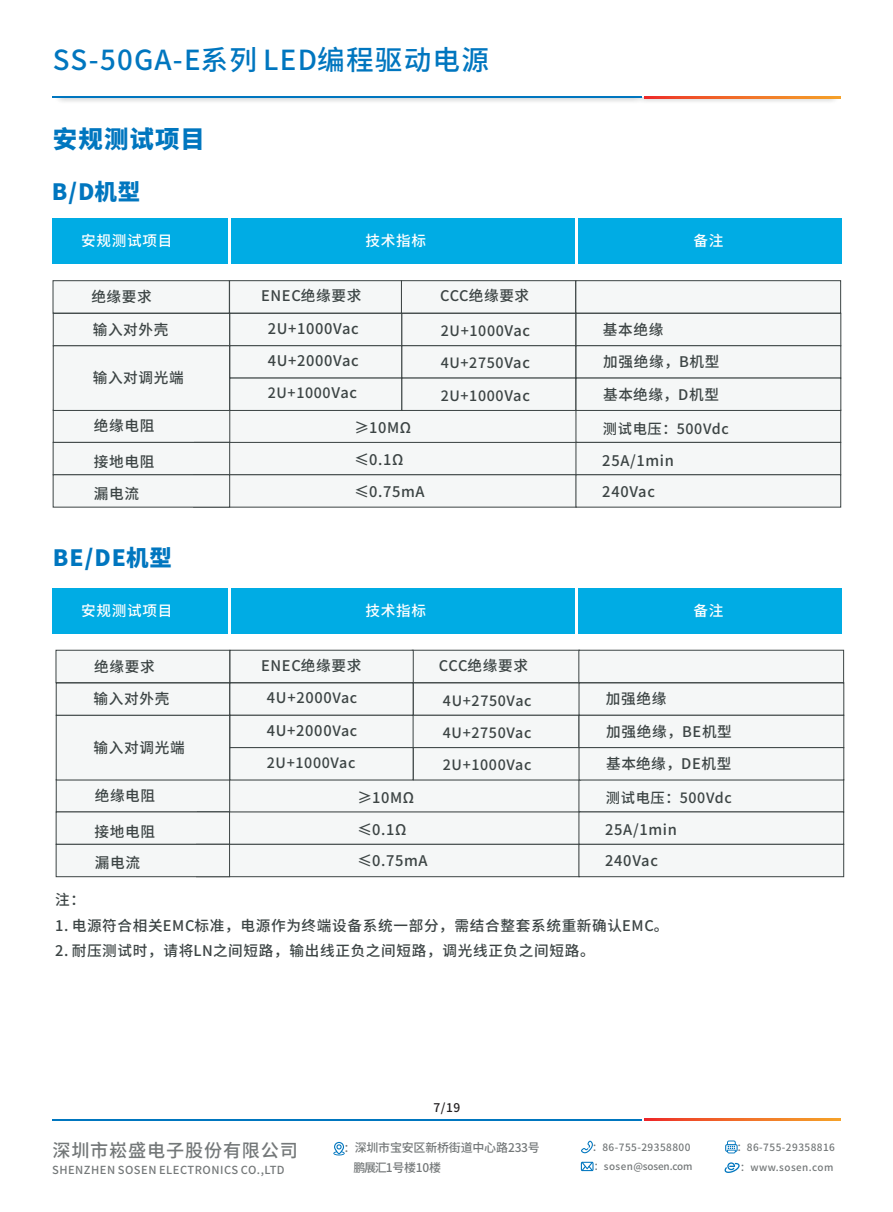
<style>
.page{position:relative;width:893px;height:1212px;background:#fff}
.page>*{position:absolute;margin:0;border:0;box-sizing:border-box;transform-origin:0 0}
.t1{font:500 27.6px "Source Han Sans CN";letter-spacing:.045em;color:#0076bf}
.t2{font:800 24.45px "Source Han Sans CN";letter-spacing:.045em;color:#0076bf}
.t3{font:800 22.5px "Source Han Sans CN";letter-spacing:.045em;color:#0076bf}
.t4{font:500 18.15px "Source Han Sans CN";letter-spacing:.045em;color:#747879}
.t5{font:500 14.7px/32.1px "Source Han Sans CN";letter-spacing:.045em;color:#3c4444}
.t6{font:500 14.7px "Source Han Sans CN";letter-spacing:.045em;color:#fff}
.t7{font:14.7px "Source Han Sans CN";letter-spacing:.045em;color:#3c4444}
.t8{font:500 14.7px "Source Han Sans CN";letter-spacing:.025em;color:#3c4444}
.t9{font:500 14.25px "Source Han Sans CN";letter-spacing:.045em;color:#3c4444}
.t10{font:500 12px "Source Han Sans CN";letter-spacing:-.02em;color:#747879}
.t11{font:12px "Source Han Sans CN";letter-spacing:-.02em;color:#747879}
.t12{font:500 12px "Source Han Sans CN";color:#231f20}
.t13{font:500 11.1px "Source Han Sans CN";letter-spacing:.045em;color:#747879}
.t14{font:500 10.05px "Source Han Sans CN";letter-spacing:.045em;color:#747879}
.t15{font:500 9.9px "Source Han Sans CN";letter-spacing:-.01em;color:#747879}
.t16{font:500 9.9px "Source Han Sans CN";letter-spacing:.045em;color:#747879}
.s1{font-size:14.7px}
.s2{font-weight:400}
.s3{font-weight:500}
.s4{font-size:14.25px}
.s5{font-size:10.95px}
</style>
<div class="page">
<img style="left:58px;top:98px;width:782px;height:4px">
<hr style="left:53px;top:97px;width:589px;height:1px;background:#0076bf">
<svg style="left:644px;top:97px;width:196px;height:1px"></svg>
<div style="left:52px;top:218px;width:789px;height:46px;background:#00ace4"></div>
<hr style="left:229px;top:218px;width:2px;height:46px;background:#fff">
<hr style="left:575px;top:218px;width:2px;height:46px;background:#fff">
<svg style="left:52px;top:280px;width:790px;height:228px"></svg>
<div style="left:52px;top:588px;width:789px;height:45px;background:#00ace4"></div>
<hr style="left:229px;top:587px;width:2px;height:47px;background:#fff">
<hr style="left:575px;top:587px;width:2px;height:47px;background:#fff">
<svg style="left:55px;top:649px;width:790px;height:228px"></svg>
<svg style="left:333px;top:1142px;width:12px;height:13px"></svg>
<svg style="left:581px;top:1140px;width:12px;height:13px"></svg>
<svg style="left:725px;top:1140px;width:13px;height:13px"></svg>
<svg style="left:724px;top:1162px;width:16px;height:11px"></svg>
<svg style="left:581px;top:1162px;width:12px;height:9px"></svg>
<hr style="left:53px;top:1119px;width:589px;height:1px;background:#0076bf">
<svg style="left:644px;top:1119px;width:196px;height:1px"></svg>
<h1 class="t1" style="left:53px;top:46px;width:438px">SS-50GA-E系列 LED编程驱动电源</h1>
<h2 class="t2" style="left:53px;top:126px;width:154px">安规测试项目</h2>
<h3 class="t3" style="left:52px;top:180px;width:90px">B/D机型</h3>
<p class="t6" style="left:81px;top:233px;width:93px">安规测试项目</p>
<p class="t6" style="left:366px;top:233px;width:62px">技术指标</p>
<p class="t6" style="left:693px;top:233px;width:31px">备注</p>
<p class="t5" style="left:91px;top:281px;width:62px">绝缘要求</p>
<p class="t8" style="left:440px;top:288px;width:91px">CCC绝缘要求</p>
<p class="t5" style="left:268px;top:312px;width:93px">2U+1000Vac<br>4U+2000Vac</p>
<p class="t5" style="left:261px;top:279px;width:102px">ENEC绝缘要求</p>
<p class="t5" style="left:93px;top:313px;width:77px">输入对外壳</p>
<p class="t5" style="left:603px;top:313px;width:62px">基本绝缘</p>
<p class="t9" style="left:441px;top:323px;width:91px">2U+1000<span class="s1">Vac</span></p>
<p class="t9" style="left:441px;top:356px;width:91px">4U+2750<span class="s1">Vac</span></p>
<p class="t5" style="left:603px;top:346px;width:118px">加强绝缘，B<span class="s2">机型</span></p>
<p class="t5" style="left:93px;top:362px;width:93px">输入对调光端</p>
<p class="t9" style="left:268px;top:386px;width:91px">2U+1000<span class="s1">Vac</span></p>
<p class="t9" style="left:441px;top:388px;width:91px">2U+1000<span class="s1">Vac</span></p>
<p class="t7" style="left:603px;top:387px;width:118px">基本<span class="s3">绝缘，</span>D机型</p>
<p class="t5" style="left:94px;top:410px;width:62px">绝缘电阻</p>
<p class="t5" style="left:354px;top:412px;width:58px">≥10MΩ</p>
<p class="t9" style="left:603px;top:421px;width:127px">测试电压：500Vdc</p>
<p class="t5" style="left:94px;top:446px;width:62px">接地电阻</p>
<p class="t5" style="left:354px;top:444px;width:51px">≤0.1Ω</p>
<p class="t5" style="left:602px;top:444px;width:73px">25A/1min</p>
<p class="t5" style="left:94px;top:477px;width:47px">漏电流</p>
<p class="t5" style="left:354px;top:475px;width:72px">≤0.75mA</p>
<p class="t5" style="left:602px;top:475px;width:54px">240Vac</p>
<h3 class="t3" style="left:53px;top:546px;width:121px">BE/DE机型</h3>
<p class="t6" style="left:81px;top:603px;width:93px">安规测试项目</p>
<p class="t6" style="left:366px;top:603px;width:62px">技术指标</p>
<p class="t6" style="left:693px;top:603px;width:31px">备注</p>
<p class="t5" style="left:94px;top:650px;width:62px">绝缘要求</p>
<p class="t8" style="left:439px;top:658px;width:91px">CCC绝缘要求</p>
<p class="t5" style="left:267px;top:682px;width:92px">4U+2000<span class="s4">Vac<br></span>4U+2000<span class="s4">Vac</span></p>
<p class="t5" style="left:261px;top:649px;width:102px">ENEC绝缘要求</p>
<p class="t5" style="left:94px;top:682px;width:77px">输入对外壳</p>
<p class="t5" style="left:606px;top:682px;width:62px">加强绝缘</p>
<p class="t9" style="left:443px;top:693px;width:90px">4U+2750Vac</p>
<p class="t9" style="left:443px;top:725px;width:90px">4U+2750Vac</p>
<p class="t5" style="left:606px;top:715px;width:127px">加强绝缘，BE<span class="s2">机型</span></p>
<p class="t5" style="left:94px;top:731px;width:93px">输入对调光端</p>
<p class="t9" style="left:267px;top:755px;width:90px">2U+1000Vac</p>
<p class="t9" style="left:443px;top:758px;width:90px">2U+1000Vac</p>
<p class="t7" style="left:606px;top:756px;width:127px">基本<span class="s3">绝缘，</span>DE机型</p>
<p class="t5" style="left:95px;top:779px;width:62px">绝缘电阻</p>
<p class="t5" style="left:357px;top:781px;width:58px">≥10MΩ</p>
<p class="t9" style="left:606px;top:790px;width:127px">测试电压：500Vdc</p>
<p class="t5" style="left:95px;top:815px;width:62px">接地电阻</p>
<p class="t5" style="left:357px;top:813px;width:51px">≤0.1Ω</p>
<p class="t5" style="left:605px;top:813px;width:73px">25A/1min</p>
<p class="t5" style="left:95px;top:847px;width:47px">漏电流</p>
<p class="t5" style="left:357px;top:844px;width:72px">≤0.75mA</p>
<p class="t5" style="left:605px;top:844px;width:54px">240Vac</p>
<p class="t5" style="left:55px;top:883px;width:31px">注：</p>
<p class="t5" style="left:55px;top:909px;width:615px">1. 电源符合相关EMC标准，电源作为终端设备系统一部分，需结合整套系统重新确认EMC。</p>
<p class="t5" style="left:55px;top:934px;width:541px">2. 耐压测试时，请将LN之间短路，输出线正负之间短路，调光线正负之间短路。</p>
<p class="t4" style="left:52px;top:1141px;width:247px">深圳市崧盛电子股份有限公司</p>
<p class="t13" style="left:52px;top:1164px;width:234px">SHENZHEN SOSEN ELECTRONICS CO.,LTD</p>
<p class="t12" style="left:433px;top:1101px;width:28px">7/19</p>
<p class="t10" style="left:344px;top:1142px;width:197px"><span class="s5">：</span>深圳市宝安区新桥街道中心路233<span class="s2">号</span></p>
<p class="t14" style="left:592px;top:1142px;width:100px">：86-755-29358800</p>
<p class="t11" style="left:353px;top:1161px;width:89px"><span class="s3">鹏展汇</span>1号楼10楼</p>
<p class="t14" style="left:737px;top:1142px;width:100px">：86-755-29358816</p>
<p class="t15" style="left:594px;top:1161px;width:100px">：sosen@sosen.com</p>
<p class="t16" style="left:740px;top:1162px;width:95px"><span class="s2">：</span>www.sosen.com</p>
</div>
